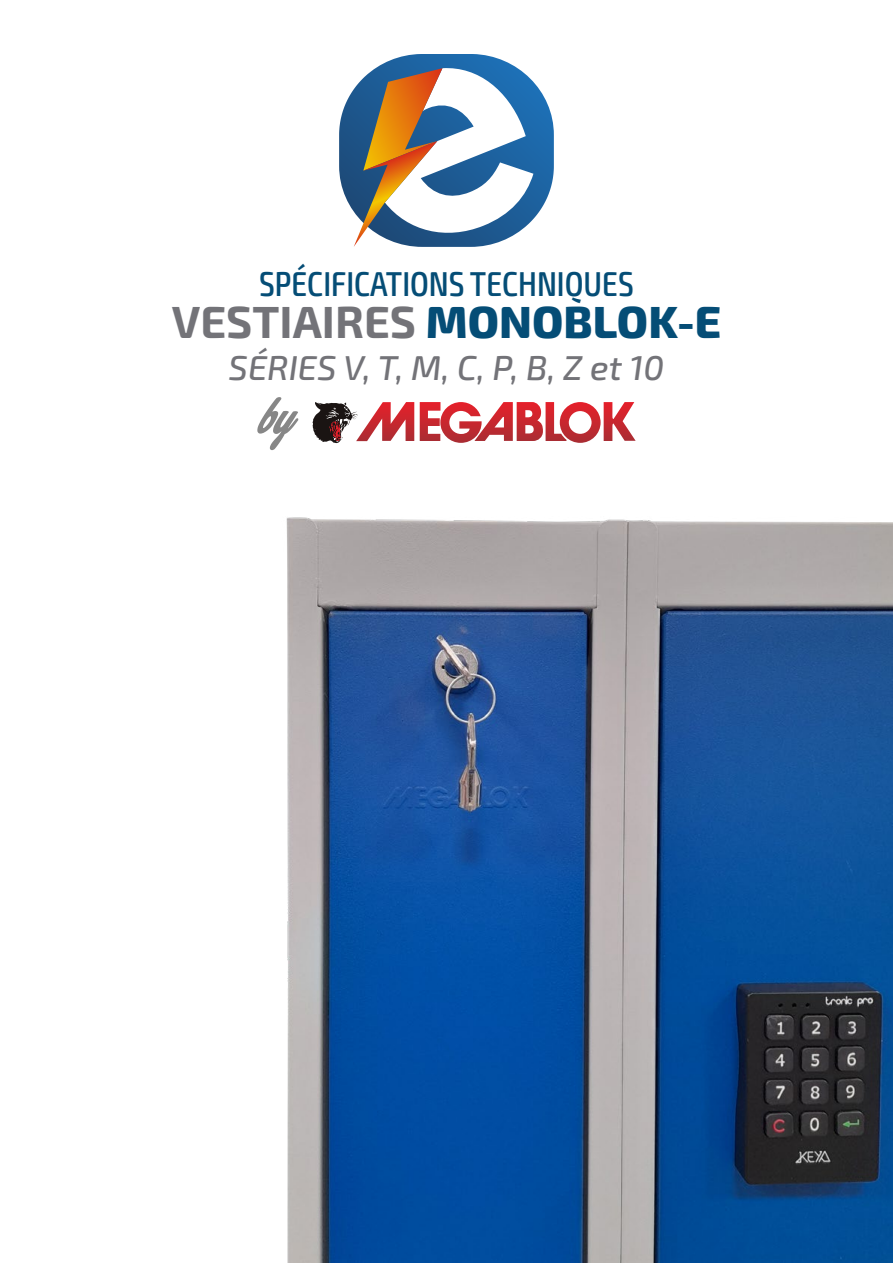
<style>
.page{position:relative;width:893px;height:1263px;background:#fff}
.page>*{position:absolute;margin:0;border:0;box-sizing:border-box;transform-origin:0 0}
.t1{font:700 45px "Exo 2";color:#737378}
.t2{font:500 condensed 34.5px "Exo 2";color:#054d76}
.t3{font:italic 500 34.5px "Exo 2";color:#737378}
.s1{font-weight:800;color:#054d76}
</style>
<div class="page">
<img style="left:286px;top:517px;width:607px;height:746px">
<svg style="left:339px;top:54px;width:215px;height:193px"></svg>
<svg style="left:420px;top:402px;width:216px;height:41px"></svg>
<svg style="left:312px;top:402px;width:102px;height:42px"></svg>
<svg style="left:257px;top:397px;width:41px;height:53px"></svg>
<p class="t2" style="left:259px;top:264px;width:376px">SPÉCIFICATIONS TECHNIQUES</p>
<h1 class="t1" style="left:172px;top:296px;width:551px">VESTIAIRES <span class="s1">MONOBLOK-E</span></h1>
<p class="t3" style="left:229px;top:347px;width:437px">SÉRIES V, T, M, C, P, B, Z et 10</p>
</div>
